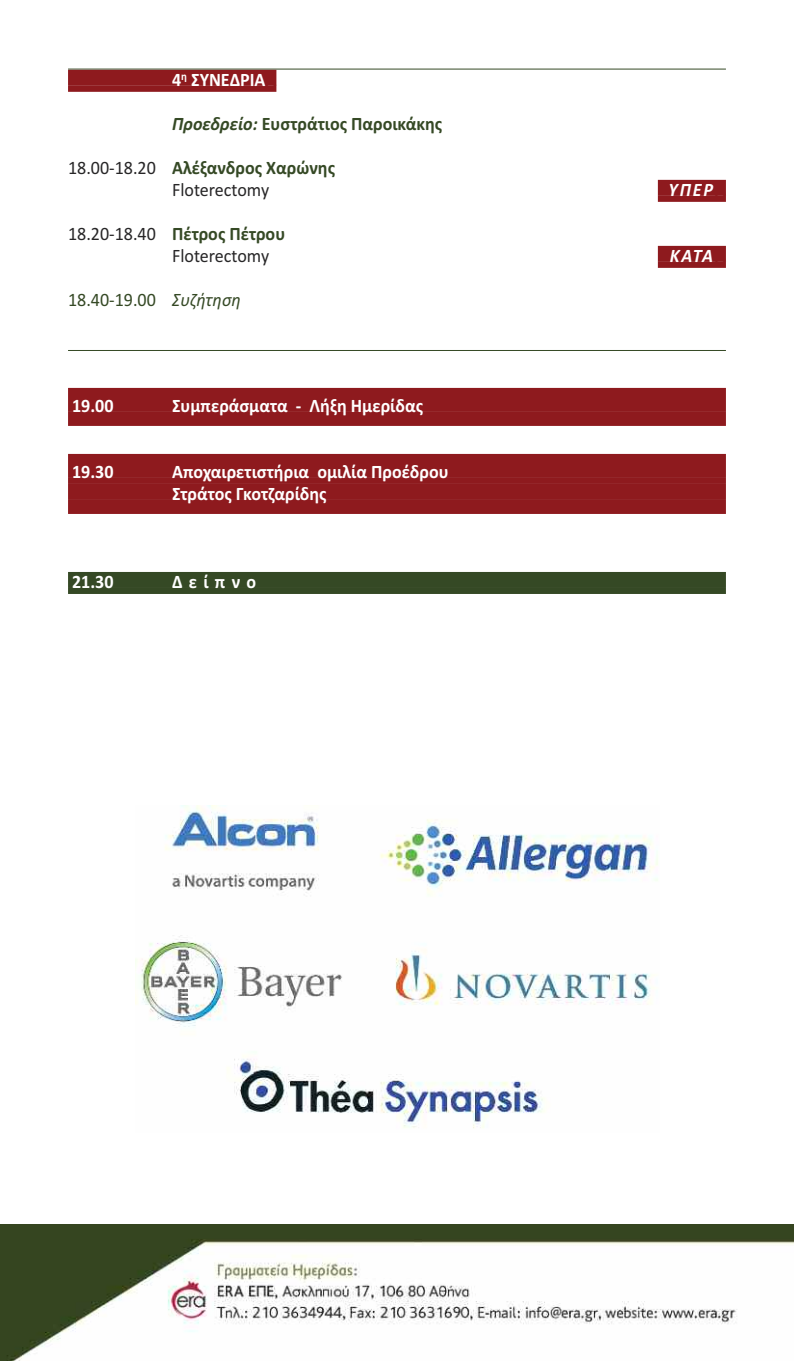
<style>
.page{position:relative;width:794px;height:1361px;background:#fff}
.page>*{position:absolute;margin:0;border:0;box-sizing:border-box;transform-origin:0 0}
.t1{font:700 19px/22px "Calibri";color:#fff;scale:.95 1}
.t2{font:19px/22px "Calibri";color:#272627;scale:.95 1}
.t3{font:700 19px "Calibri";color:#354925;scale:.95 1}
.t4{font:19px "Calibri";color:#354925;scale:.95 1}
.t5{font:italic 700 19px "Calibri";letter-spacing:.1em;color:#fff;scale:.95 1}
.s1{color:#8e1a1e}
.s2{font-style:italic}
.s3{font-weight:700;color:#354925}
.s4{font-style:normal;color:#8e1a1e}
</style>
<div class="page">
<img style="left:0;top:1225px;width:794px;height:136px">
<hr style="left:68px;top:69px;width:658px;height:1px;background:#354925">
<div style="left:68px;top:70px;width:208px;height:16px;background:#8e1a1e"></div>
<div style="left:68px;top:86px;width:208px;height:6px;background:#8e1a1e"></div>
<div style="left:658px;top:180px;width:68px;height:16px;background:#8e1a1e"></div>
<div style="left:658px;top:196px;width:68px;height:6px;background:#8e1a1e"></div>
<div style="left:658px;top:246px;width:68px;height:16px;background:#8e1a1e"></div>
<div style="left:658px;top:262px;width:68px;height:6px;background:#8e1a1e"></div>
<hr style="left:68px;top:350px;width:658px;height:1px;background:#354925">
<div style="left:68px;top:388px;width:658px;height:24px;background:#8e1a1e"></div>
<div style="left:68px;top:412px;width:658px;height:14px;background:#8e1a1e"></div>
<div style="left:68px;top:454px;width:658px;height:24px;background:#8e1a1e"></div>
<div style="left:68px;top:478px;width:658px;height:6px;background:#8e1a1e"></div>
<div style="left:68px;top:484px;width:658px;height:16px;background:#8e1a1e"></div>
<div style="left:68px;top:500px;width:658px;height:14px;background:#8e1a1e"></div>
<div style="left:68px;top:572px;width:658px;height:16px;background:#354925"></div>
<div style="left:68px;top:588px;width:658px;height:6px;background:#354925"></div>
<img style="left:135px;top:805px;width:523px;height:323px">
<p class="t1" style="left:172px;top:68px;width:111px">4<sup>η</sup> ΣΥΝΕΔΡΙΑ<span class="s1">A</span></p>
<p class="t3" style="left:172px;top:112px;width:286px"><span class="s2">Προεδρείο:</span> Ευστράτιος Παροικάκης</p>
<p class="t2" style="left:172px;top:156px;width:173px;text-indent:-104px">18.00-18.20 <span class="s3">Αλέξανδρος Χαρώνης<br></span>Floterectomy</p>
<p class="t2" style="left:172px;top:222px;width:121px;text-indent:-104px">18.20-18.40 <span class="s3">Πέτρος Πέτρου<br></span>Floterectomy</p>
<p class="t4" style="left:68px;top:288px;width:184px">18.40-19.00 <span class="s2">Συζήτηση</span></p>
<p class="t1" style="left:72px;top:394px;width:45px">19.00</p>
<p class="t1" style="left:172px;top:394px;width:266px">Συμπεράσματα - Λήξη Ημερίδας</p>
<p class="t1" style="left:72px;top:460px;width:45px">19.30</p>
<p class="t1" style="left:172px;top:460px;width:293px">Αποχαιρετιστήρια ομιλία Προέδρου<br>Στράτος Γκοτζαρίδης</p>
<p class="t1" style="left:72px;top:570px;width:45px">21.30</p>
<p class="t1" style="left:172px;top:570px;width:90px">Δείπνο</p>
<p class="t5" style="left:668px;top:178px;width:62px">ΥΠΕΡ<span class="s4">A</span></p>
<p class="t5" style="left:670px;top:244px;width:61px">ΚΑΤΑ<span class="s4">A</span></p>
</div>
